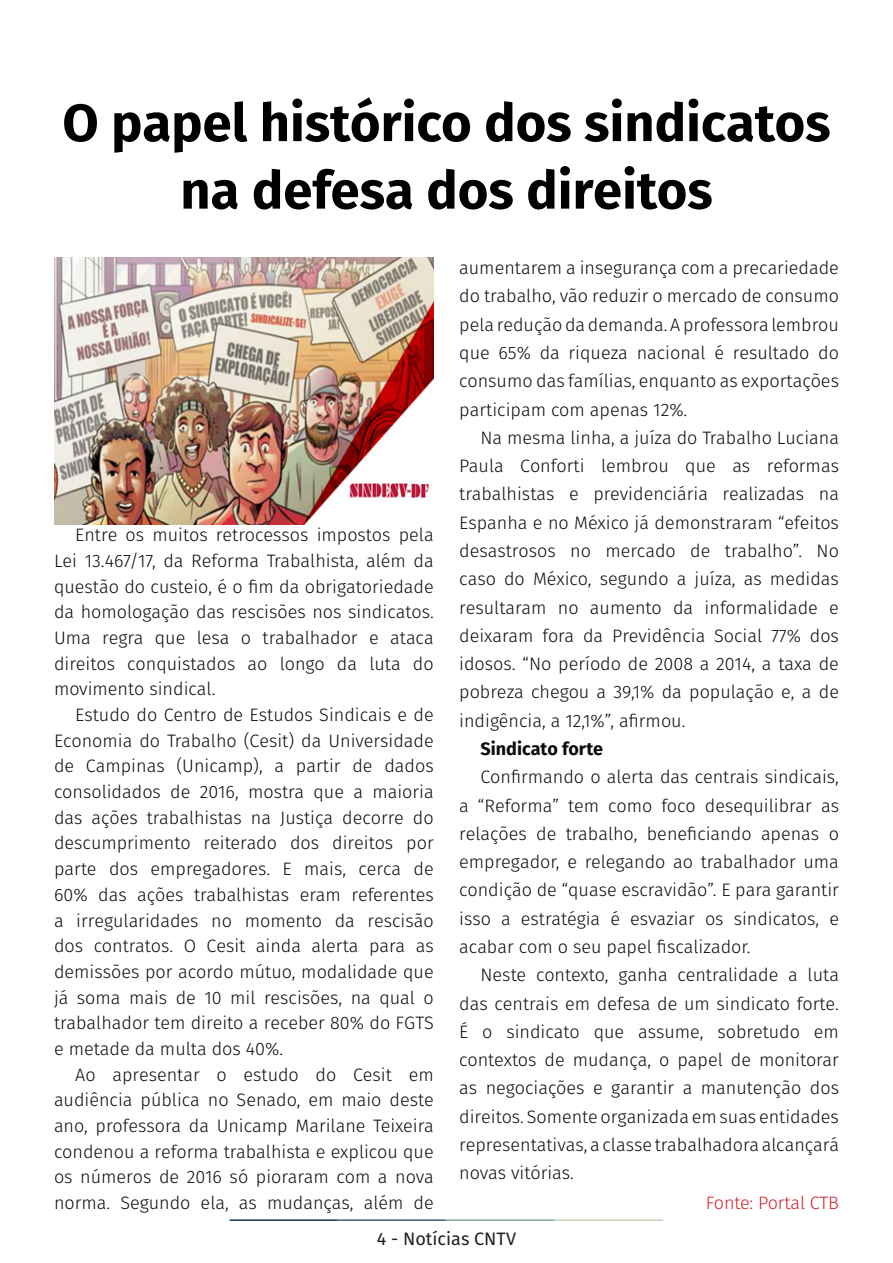
<style>
.page{position:relative;width:893px;height:1263px;background:#fff}
.page>*{position:absolute;margin:0;border:0;box-sizing:border-box;transform-origin:0 0}
.t1{font:700 52.5px/67.5px "Fira Sans";color:#000001;text-align:center}
.t2{font:300 18px/28.3px "Fira Sans";color:#080d0b;text-align:justify}
.t3{font:300 18px "Fira Sans";letter-spacing:-.01em;color:#d1232a}
.t4{font:18px "Fira Sans";color:#231f20}
.t5{font:700 18px "Fira Sans";color:#080d0b}
</style>
<div class="page">
<hr style="left:230px;top:1219px;width:107px;height:2px;background:#0e323f">
<hr style="left:337px;top:1219px;width:109px;height:2px;background:#3a5f6d">
<hr style="left:446px;top:1219px;width:109px;height:2px;background:#87a59a">
<hr style="left:555px;top:1219px;width:108px;height:2px;background:#c6d5b7">
<img style="left:54px;top:258px;width:380px;height:266px">
<p class="t1" style="left:62px;top:85px;width:770px">O papel histórico dos sindicatos na defesa dos direitos</p>
<p class="t2" style="left:54px;top:522px;width:381px;line-height:25.7px;text-indent:21px">Entre os muitos retrocessos impostos pela Lei 13.467/17, da Reforma Trabalhista, além da questão do custeio, é o fim da obrigatoriedade da homologação das rescisões nos sindicatos.<br>Uma regra que lesa o trabalhador e ataca direitos conquistados ao longo da luta do movimento sindical.</p>
<p class="t2" style="left:54px;top:702px;width:381px;line-height:25.7px;text-indent:21px">Estudo do Centro de Estudos Sindicais e de Economia do Trabalho (Cesit) da Universidade de Campinas (Unicamp), a partir de dados consolidados de 2016, mostra que a maioria das ações trabalhistas na Justiça decorre do descumprimento reiterado dos direitos por parte dos empregadores. E mais, cerca de 60% das ações trabalhistas eram referentes a irregularidades no momento da rescisão dos contratos. O Cesit ainda alerta para as demissões por acordo mútuo, modalidade que já soma mais de 10 mil rescisões, na qual o trabalhador tem direito a receber 80% do FGTS e metade da multa dos 40%.</p>
<p class="t2" style="left:54px;top:1061px;width:381px;line-height:25.7px;text-indent:21px">Ao apresentar o estudo do Cesit em audiência pública no Senado, em maio deste ano, professora da Unicamp Marilane Teixeira condenou a reforma trabalhista e explicou que os números de 2016 só pioraram com a nova norma. Segundo ela, as mudanças, além de</p>
<p class="t2" style="left:459px;top:254px;width:381px">aumentarem a insegurança com a precariedade do trabalho, vão reduzir o mercado de consumo pela redução da demanda. A professora lembrou que 65% da riqueza nacional é resultado do consumo das famílias, enquanto as exportações participam com apenas 12%.</p>
<p class="t2" style="left:459px;top:423px;width:381px;text-indent:21px">Na mesma linha, a juíza do Trabalho Luciana Paula Conforti lembrou que as reformas trabalhistas e previdenciária realizadas na Espanha e no México já demonstraram “efeitos desastrosos no mercado de trabalho”. No caso do México, segundo a juíza, as medidas resultaram no aumento da informalidade e deixaram fora da Previdência Social 77% dos idosos. “No período de 2008 a 2014, a taxa de pobreza chegou a 39,1% da população e, a de indigência, a 12,1%”, afirmou.</p>
<p class="t5" style="left:480px;top:733px;width:124px">Sindicato forte</p>
<p class="t2" style="left:459px;top:763px;width:381px;text-indent:21px">Confirmando o alerta das centrais sindicais, a “Reforma” tem como foco desequilibrar as relações de trabalho, beneficiando apenas o empregador, e relegando ao trabalhador uma condição de “quase escravidão”. E para garantir isso a estratégia é esvaziar os sindicatos, e acabar com o seu papel fiscalizador.</p>
<p class="t2" style="left:459px;top:961px;width:381px;text-indent:21px">Neste contexto, ganha centralidade a luta das centrais em defesa de um sindicato forte.<br>É o sindicato que assume, sobretudo em contextos de mudança, o papel de monitorar as negociações e garantir a manutenção dos direitos. Somente organizada em suas entidades representativas, a classe trabalhadora alcançará novas vitórias.</p>
<p class="t3" style="left:706px;top:1190px;width:135px">Fonte: Portal CTB</p>
<p class="t4" style="left:377px;top:1225px;width:141px">4 - Notícias CNTV</p>
</div>
